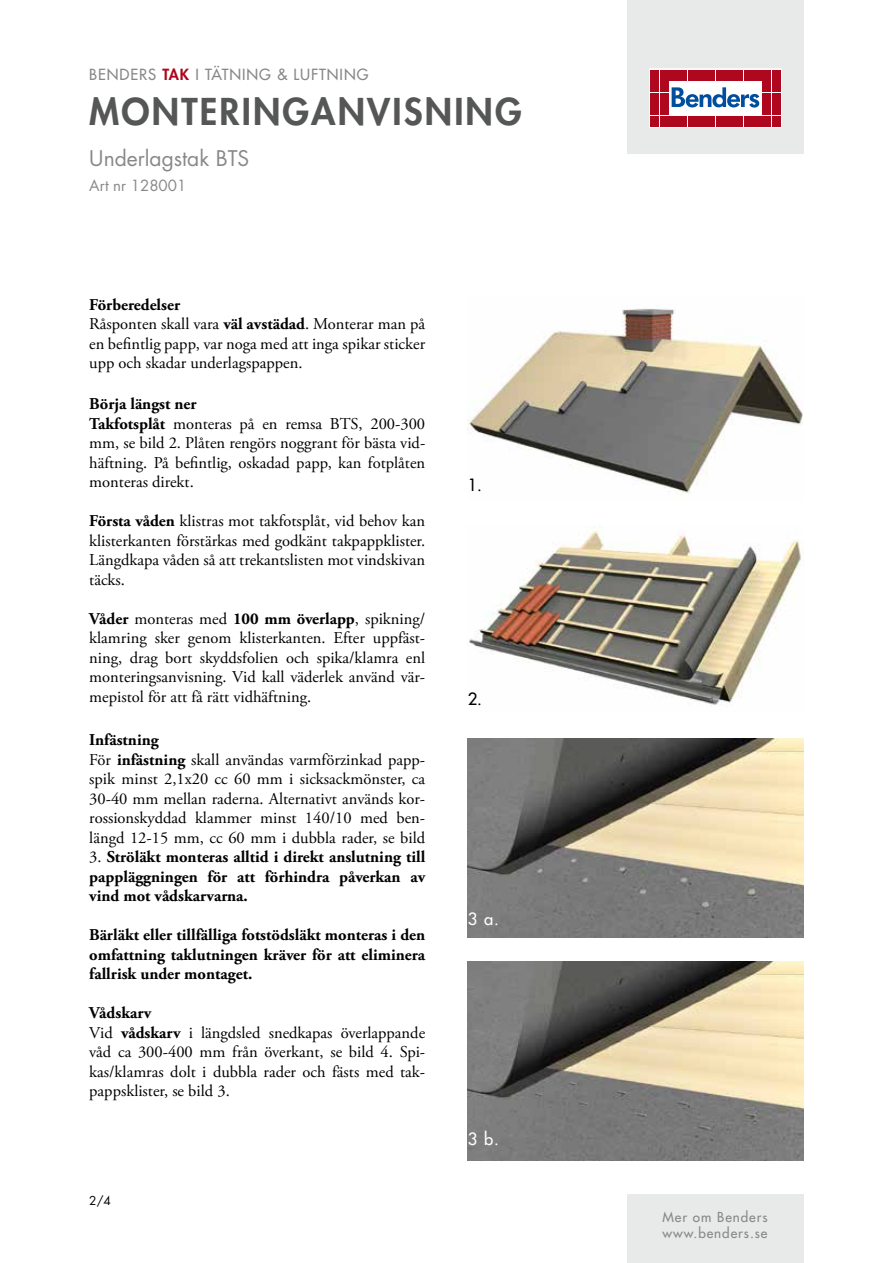
<style>
.page{position:relative;width:893px;height:1263px;background:#fff}
.page>*{position:absolute;margin:0;border:0;box-sizing:border-box;transform-origin:0 0}
.t1{font:800 36px "Futura Std";letter-spacing:.06em;color:#555756}
.t2{font:21px "Futura Std";color:#878988}
.t3{font:16.5px/19.5px "Adobe Garamond Pro";color:#000}
.t4{font:700 16.5px/19.5px "Adobe Garamond Pro";color:#000;text-align:justify}
.t5{font:500 16.5px "Futura Std";color:#fff}
.t6{font:500 16.5px "Futura Std";color:#000}
.t7{font:500 15px "Futura Std";letter-spacing:.06em;color:#878988}
.t8{font:15px "Futura Std";color:#878988}
.t9{font:500 13.5px/16.2px "Futura Std";letter-spacing:.07em;color:#878988}
.t10{font:12px "Futura Std";color:#000}
.s1{font-weight:800;color:#ae071e}
.s2{font-weight:700}
.s3{font-weight:400}
</style>
<div class="page">
<img style="left:468px;top:309px;width:335px;height:185px">
<img style="left:468px;top:738px;width:336px;height:199px">
<img style="left:468px;top:961px;width:336px;height:199px">
<img style="left:469px;top:530px;width:332px;height:175px">
<div style="left:627px;top:0;width:177px;height:153px;background:#e8e9e9"></div>
<svg style="left:649px;top:69px;width:132px;height:59px;background:#eac2c8"></svg>
<div style="left:651px;top:70px;width:8px;height:10px;background:#ae071e"></div>
<div style="left:660px;top:70px;width:8px;height:10px;background:#ae071e"></div>
<div style="left:651px;top:81px;width:8px;height:11px;background:#ae071e"></div>
<div style="left:660px;top:81px;width:8px;height:11px;background:#ae071e"></div>
<div style="left:651px;top:93px;width:8px;height:10px;background:#ae071e"></div>
<div style="left:660px;top:93px;width:8px;height:10px;background:#ae071e"></div>
<div style="left:651px;top:104px;width:8px;height:11px;background:#ae071e"></div>
<div style="left:660px;top:104px;width:8px;height:11px;background:#ae071e"></div>
<div style="left:651px;top:116px;width:8px;height:10px;background:#ae071e"></div>
<div style="left:660px;top:116px;width:8px;height:10px;background:#ae071e"></div>
<div style="left:669px;top:70px;width:8px;height:10px;background:#ae071e"></div>
<div style="left:679px;top:70px;width:8px;height:10px;background:#ae071e"></div>
<div style="left:688px;top:70px;width:8px;height:10px;background:#ae071e"></div>
<div style="left:697px;top:70px;width:9px;height:10px;background:#ae071e"></div>
<div style="left:707px;top:70px;width:8px;height:10px;background:#ae071e"></div>
<div style="left:716px;top:70px;width:8px;height:10px;background:#ae071e"></div>
<div style="left:725px;top:70px;width:9px;height:10px;background:#ae071e"></div>
<div style="left:735px;top:70px;width:8px;height:10px;background:#ae071e"></div>
<div style="left:744px;top:70px;width:8px;height:10px;background:#ae071e"></div>
<div style="left:753px;top:70px;width:9px;height:10px;background:#ae071e"></div>
<div style="left:669px;top:116px;width:8px;height:10px;background:#ae071e"></div>
<div style="left:679px;top:116px;width:8px;height:10px;background:#ae071e"></div>
<div style="left:688px;top:116px;width:8px;height:10px;background:#ae071e"></div>
<div style="left:697px;top:116px;width:9px;height:10px;background:#ae071e"></div>
<div style="left:707px;top:116px;width:8px;height:10px;background:#ae071e"></div>
<div style="left:716px;top:116px;width:8px;height:10px;background:#ae071e"></div>
<div style="left:725px;top:116px;width:9px;height:10px;background:#ae071e"></div>
<div style="left:735px;top:116px;width:8px;height:10px;background:#ae071e"></div>
<div style="left:744px;top:116px;width:8px;height:10px;background:#ae071e"></div>
<div style="left:753px;top:116px;width:9px;height:10px;background:#ae071e"></div>
<div style="left:763px;top:70px;width:8px;height:10px;background:#ae071e"></div>
<div style="left:772px;top:70px;width:8px;height:10px;background:#ae071e"></div>
<div style="left:763px;top:81px;width:8px;height:11px;background:#ae071e"></div>
<div style="left:772px;top:81px;width:8px;height:11px;background:#ae071e"></div>
<div style="left:763px;top:93px;width:8px;height:10px;background:#ae071e"></div>
<div style="left:772px;top:93px;width:8px;height:10px;background:#ae071e"></div>
<div style="left:763px;top:104px;width:8px;height:11px;background:#ae071e"></div>
<div style="left:772px;top:104px;width:8px;height:11px;background:#ae071e"></div>
<div style="left:763px;top:116px;width:8px;height:10px;background:#ae071e"></div>
<div style="left:772px;top:116px;width:8px;height:10px;background:#ae071e"></div>
<svg style="left:672px;top:87px;width:87px;height:21px;background:#8fb1d4"></svg>
<div style="left:627px;top:1195px;width:177px;height:68px;background:#e8e9e9"></div>
<p class="t7" style="left:89px;top:65px;width:281px">BENDERS <span class="s1">TAK</span> I TÄTNING &amp; LUFTNING</p>
<h1 class="t1" style="left:89px;top:89px;width:434px">MONTERINGANVISNING</h1>
<p class="t2" style="left:89px;top:145px;width:161px">Underlagstak BTS</p>
<p class="t8" style="left:89px;top:176px;width:99px">Art nr 128001</p>
<p class="t3" style="left:89px;top:295px;width:337px"><span class="s2">Förberedelser<br></span>Råsponten skall vara <span class="s2">väl avstädad</span>. Monterar man på en befintlig papp, var noga med att inga spikar sticker upp och skadar underlagspappen.</p>
<p class="t3" style="left:89px;top:395px;width:337px"><span class="s2">Börja längst ner<br>Takfotsplåt</span> monteras på en remsa BTS, 200-300 mm, se bild 2. Plåten rengörs noggrant för bästa vid&shy;häftning. På befintlig, oskadad papp, kan fotplåten monteras direkt.</p>
<p class="t3" style="left:89px;top:512px;width:337px;text-align:justify"><span class="s2">Första våden</span> klistras mot takfotsplåt, vid behov kan klisterkanten förstärkas med godkänt takpappklister.<br>Längdkapa våden så att trekantslisten mot vindskivan täcks.</p>
<p class="t3" style="left:89px;top:609px;width:337px;text-align:justify"><span class="s2">Våder</span> monteras med <span class="s2">100 mm överlapp</span>, spikning/ klamring sker genom klisterkanten. Efter uppfäst&shy;ning, drag bort skyddsfolien och spika/klamra enl monteringsanvisning. Vid kall väderlek använd vär&shy;mepistol för att få rätt vidhäftning.</p>
<p class="t3" style="left:89px;top:731px;width:337px"><span class="s2">Infästning<br></span>För <span class="s2">infästning</span> skall användas varmförzinkad papp&shy;spik minst 2,1x20 cc 60 mm i sicksackmönster, ca 30-40 mm mellan raderna. Alternativt används kor&shy;rossionskyddad klammer minst 140/10 med ben&shy;längd 12-15 mm, cc 60 mm i dubbla rader, se bild</p>
<p class="t4" style="left:89px;top:847px;width:337px"><span class="s3">3.</span> Ströläkt monteras alltid i direkt anslutning till pappläggningen för att förhindra påverkan av vind mot vådskarvarna.</p>
<p class="t4" style="left:89px;top:925px;width:337px">Bärläkt eller tillfälliga fotstödsläkt monteras i den omfattning taklutningen kräver för att eliminera fallrisk under montaget.</p>
<p class="t3" style="left:89px;top:1004px;width:337px"><span class="s2">Vådskarv<br></span>Vid <span class="s2">vådskarv</span> i längdsled snedkapas överlappande våd ca 300-400 mm från överkant, se bild 4. Spi&shy;kas/klamras dolt i dubbla rader och fästs med tak&shy;pappsklister, se bild 3.</p>
<p class="t10" style="left:89px;top:1193px;width:23px">2/4</p>
<p class="t6" style="left:468px;top:475px;width:16px">1.</p>
<p class="t6" style="left:468px;top:689px;width:16px">2.</p>
<p class="t5" style="left:468px;top:909px;width:33px">3 a.</p>
<p class="t5" style="left:468px;top:1128px;width:33px">3 b.</p>
<p class="t9" style="left:662px;top:1209px;width:107px">Mer om Benders www.benders.se</p>
</div>
